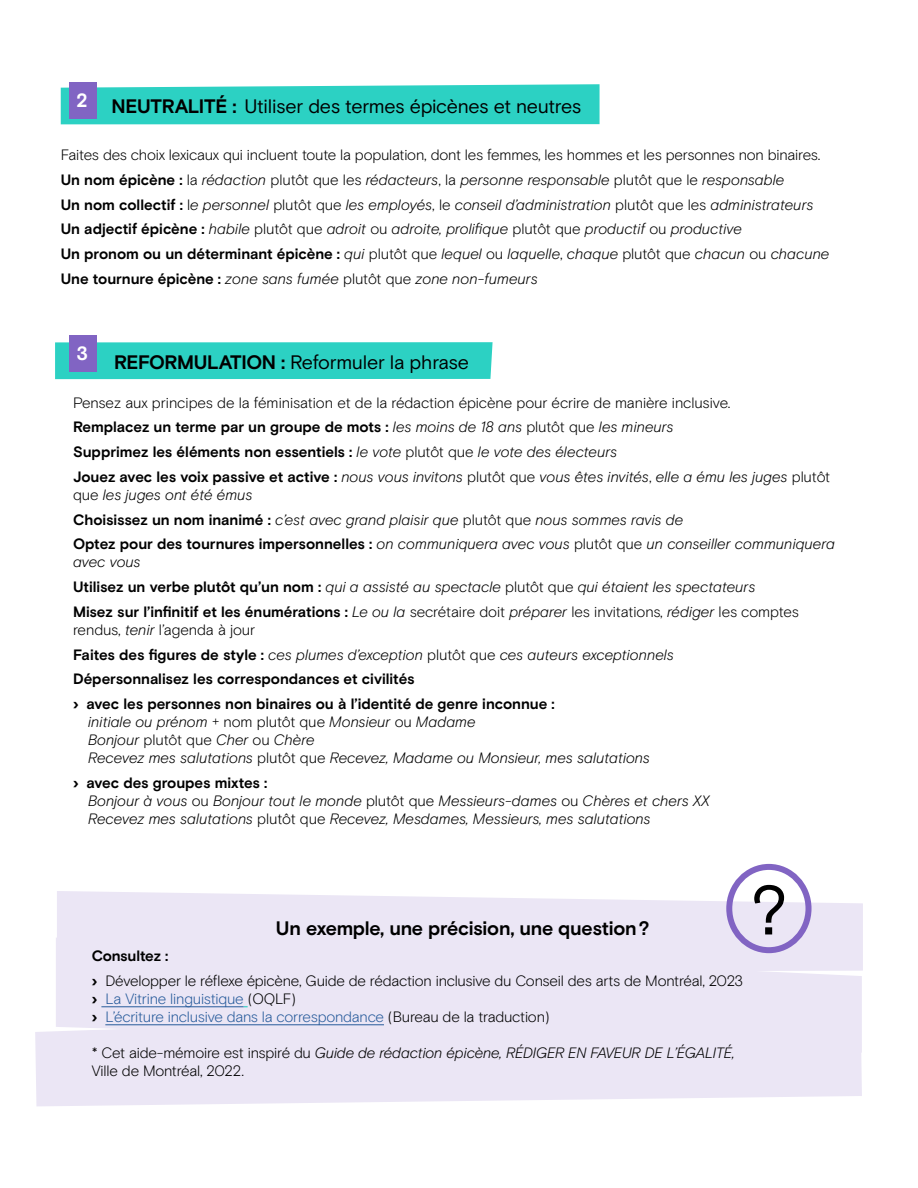
<style>
.page{position:relative;width:918px;height:1188px;background:#fff}
.page>*{position:absolute;margin:0;border:0;box-sizing:border-box;transform-origin:0 0}
.t1{font:19.5px "Basis Grotesque Pro";letter-spacing:-.02em;color:#000}
.t2{font:700 19.5px "Basis Grotesque Pro";letter-spacing:-.01em;color:#000}
.t3{font:700 19.2px "Basis Grotesque Pro";color:#fff}
.t4{font:italic 300 15px/24.8px "Basis Grotesque Pro";letter-spacing:-.005em;color:#000}
.t5{font:300 15px/24.8px "Basis Grotesque Pro";letter-spacing:-.01em;color:#000}
.t6{font:700 15px/24.8px "Basis Grotesque Pro";color:#000}
.t7{font:300 15px/18px "Basis Grotesque Pro";letter-spacing:-.015em;color:#275b9b}
.s1{font-weight:700}
.s2{font-style:normal}
.s3{font-weight:700;font-style:normal}
.s4{font-style:italic}
.s5{font-weight:300}
.s6{font-weight:300;font-style:italic}
.s7{font-weight:900;font-size:14.25px}
.s8{font-weight:900;font-style:normal;font-size:14.25px}
.s9{font-weight:900;font-size:14.25px;color:#000}
.s10{color:#000}
</style>
<div class="page">
<svg style="left:35px;top:1031px;width:827px;height:75px;background:#ece8f5"></svg>
<div style="left:56px;top:938px;width:806px;height:115px;background:#ebe6f5"></div>
<svg style="left:57px;top:891px;width:806px;height:82px;background:#ebe6f5"></svg>
<hr style="left:101px;top:1006px;width:143px;height:1px;background:#275b9b">
<hr style="left:105px;top:1024px;width:279px;height:1px;background:#275b9b">
<div style="left:726px;top:864px;width:86px;height:89px;border:6px solid #8164c3;border-radius:50%"></div>
<svg style="left:753px;top:884px;width:32px;height:51px"></svg>
<div style="left:61px;top:84px;width:539px;height:40px;background:#2cd1c3"></div>
<div style="left:70px;top:82px;width:27px;height:36px;background:#8164c3"></div>
<div style="left:55px;top:342px;width:438px;height:37px;background:#2cd1c3"></div>
<div style="left:70px;top:335px;width:27px;height:36px;background:#8164c3"></div>
<p class="t3" style="left:77px;top:89px;width:13px">2</p>
<h1 class="t1" style="left:112px;top:95px;width:471px"><span class="s1">NEUTRALITÉ :</span> Utiliser des termes épicènes et neutres</h1>
<p class="t4" style="left:61px;top:143px;width:770px"><span class="s2">Faites des choix lexicaux qui incluent toute la population, dont les femmes, les hommes et les personnes non binaires.<br></span><span class="s3">Un nom épicène :</span> <span class="s2">la</span> rédaction <span class="s2">plutôt que les</span> rédacteurs<span class="s2">, la</span> personne responsable <span class="s2">plutôt que le</span> responsable<br><span class="s3">Un nom collectif :</span> <span class="s2">l</span>e personnel <span class="s2">plutôt que</span> les employés<span class="s2">, le</span> conseil d’administration <span class="s2">plutôt que les</span> administrateurs <span class="s3">Un adjectif épicène :</span> habile <span class="s2">plutôt que</span> adroit <span class="s2">ou</span> adroite, prolifique <span class="s2">plutôt que</span> productif <span class="s2">ou</span> productive<br><span class="s3">Un pronom ou un déterminant épicène :</span> qui <span class="s2">plutôt que</span> lequel <span class="s2">ou</span> laquelle<span class="s2">,</span> chaque <span class="s2">plutôt que</span> chacun <span class="s2">ou</span> chacune <span class="s3">Une tournure épicène :</span> zone sans fumée <span class="s2">plutôt que</span> zone non-fumeurs</p>
<p class="t3" style="left:77px;top:342px;width:13px">3</p>
<h1 class="t1" style="left:114px;top:351px;width:357px"><span class="s1">REFORMULATION :</span> Reformuler la phrase</h1>
<p class="t5" style="left:73px;top:390px;width:759px">Pensez aux principes de la féminisation et de la rédaction épicène pour écrire de manière inclusive.<br><span class="s1">Remplacez un terme par un groupe de mots :</span> <span class="s4">les moins de 18 ans</span> plutôt que <span class="s4">les mineurs<br></span><span class="s1">Supprimez les éléments non essentiels :</span> <span class="s4">le vote</span> plutôt que <span class="s4">le vote des électeurs<br></span><span class="s1">Jouez avec les voix passive et active :</span> <span class="s4">nous vous invitons</span> plutôt que <span class="s4">vous êtes invités</span>, <span class="s4">elle a ému les juges</span> plutôt</p>
<p class="t4" style="left:73px;top:482px;width:763px"><span class="s2">que</span> les juges ont été émus<br><span class="s3">Choisissez un nom inanimé :</span> c’est avec grand plaisir que <span class="s2">plutôt que</span> nous sommes ravis de<br><span class="s3">Optez pour des tournures impersonnelles :</span> on communiquera avec vous <span class="s2">plutôt que</span> un conseiller communiquera</p>
<p class="t4" style="left:73px;top:550px;width:727px">avec vous<br><span class="s3">Utilisez un verbe plutôt qu’un nom :</span> qui a assisté au spectacle <span class="s2">plutôt que</span> qui étaient les spectateurs<br><span class="s3">Misez sur l’infinitif et les énumérations :</span> Le ou la <span class="s2">secrétaire doit</span> préparer <span class="s2">les invitations,</span> rédiger <span class="s2">les comptes</span></p>
<p class="t6" style="left:73px;top:618px;width:602px"><span class="s5">rendus,</span> <span class="s6">tenir</span> <span class="s5">l’agenda à jour<br></span>Faites des figures de style : <span class="s6">ces plumes d’exception</span> <span class="s5">plutôt que</span> <span class="s6">ces auteurs exceptionnels </span>Dépersonnalisez les correspondances et civilités<br><span class="s7">›</span> avec les personnes non binaires ou à l’identité de genre inconnue :</p>
<p class="t4" style="left:88px;top:713px;width:563px;line-height:18px">initiale ou prénom <span class="s2">+ nom plutôt que</span> Monsieur <span class="s2">ou</span> Madame<br>Bonjour <span class="s2">plutôt que</span> Cher <span class="s2">ou</span> Chère<br>Recevez mes salutations <span class="s2">plutôt que</span> Recevez, Madame ou Monsieur, mes salutations</p>
<p class="t4" style="left:88px;top:774px;width:623px;line-height:18px;text-indent:-15px"><span class="s8">›</span> <span class="s3">avec des groupes mixtes :<br></span>Bonjour à vous <span class="s2">ou</span> Bonjour tout le monde <span class="s2">plutôt que</span> Messieurs-dames <span class="s2">ou</span> Chères et chers XX<br>Recevez mes salutations <span class="s2">plutôt que</span> Recevez, Mesdames, Messieurs, mes salutations</p>
<h1 class="t2" style="left:276px;top:917px;width:375px">Un exemple, une précision, une question?</h1>
<p class="t5" style="left:92px;top:944px;width:653px"><span class="s1">Consultez :<br></span><span class="s7">›</span> Développer le réflexe épicène, Guide de rédaction inclusive du Conseil des arts de Montréal, 2023</p>
<p class="t7" style="left:92px;top:990px;width:460px"><span class="s9">›</span> La Vitrine linguistique <span class="s10">(OQLF)<br></span><span class="s9">›</span> L’écriture inclusive dans la correspondance <span class="s10">(Bureau de la traduction)</span></p>
<p class="t4" style="left:92px;top:1044px;width:645px;line-height:18px"><span class="s2">* Cet aide-mémoire est inspiré du</span> Guide de rédaction épicène, RÉDIGER EN FAVEUR DE L’ÉGALITÉ,<br><span class="s2">Ville de Montréal, 2022.</span></p>
</div>
